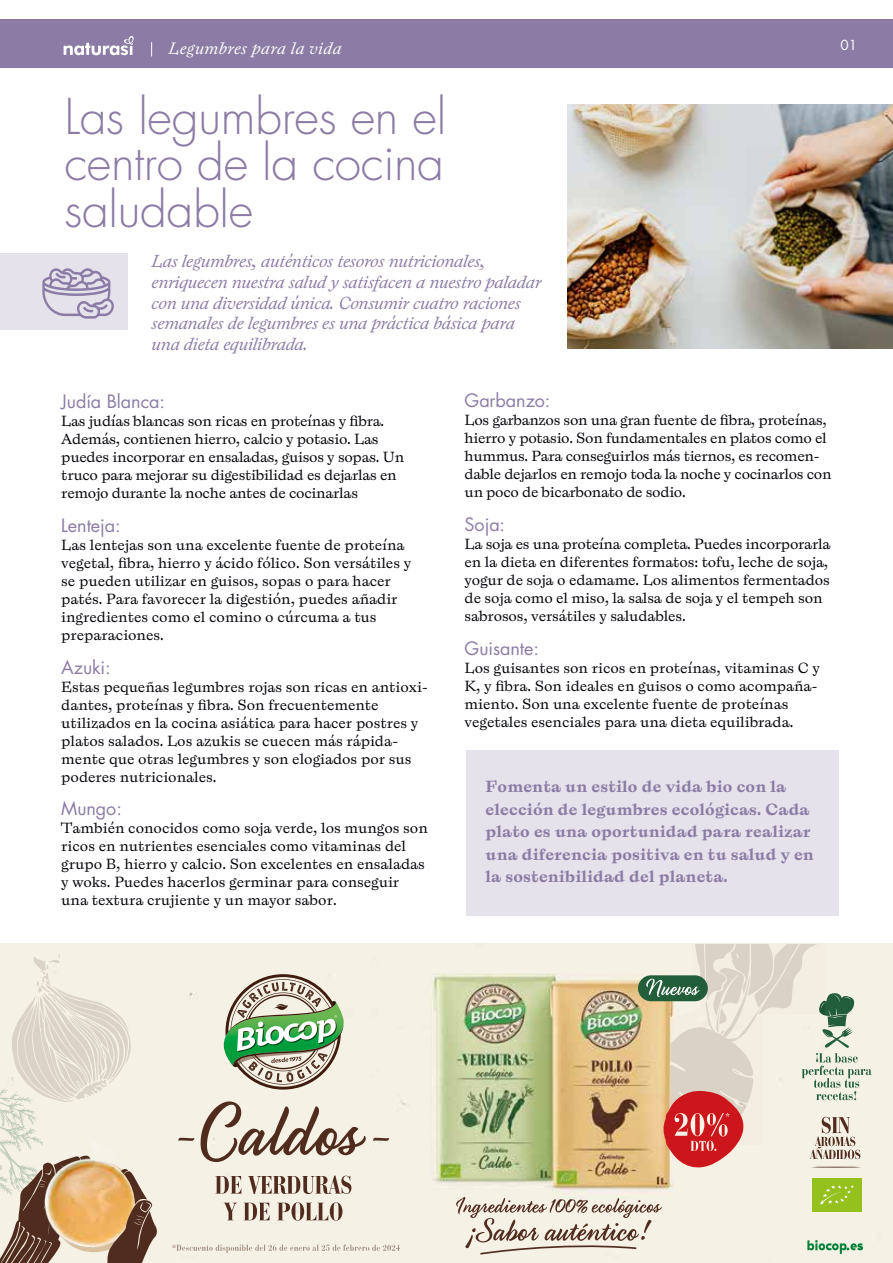
<style>
.page{position:relative;width:893px;height:1263px;background:#fff}
.page>*{position:absolute;margin:0;border:0;box-sizing:border-box;transform-origin:0 0}
.t1{font:300 48px/46.5px "Futura Std";letter-spacing:-.01em;color:#8c7ca5;text-align:justify}
.t2{font:18px "Futura Std";letter-spacing:-.005em;color:#8c7ca5}
.t3{font:italic 17.7px/20.5px "Laica A";letter-spacing:-.02em;color:#8c7ca5}
.t4{font:italic 16.8px "Laica A";letter-spacing:.02em;color:#fff}
.t5{font:700 16.5px/22.5px "Laica B";letter-spacing:.01em;color:#8c7ca5}
.t6{font:15px/18px "Laica A";color:#000207}
.t7{font:15px/18px "Laica A";letter-spacing:-.02em;color:#000207}
.t8{font:13.5px "Futura Std";color:#fff}
</style>
<div class="page">
<div style="left:0;top:20px;width:893px;height:48px;background:#8c7ca5"></div>
<svg style="left:64px;top:36px;width:70px;height:20px"></svg>
<svg style="left:151px;top:42px;width:1px;height:14px"></svg>
<img style="left:567px;top:105px;width:326px;height:244px">
<img style="left:0;top:944px;width:893px;height:319px">
<svg style="left:225px;top:974px;width:118px;height:115px;background:#aaba9d"></svg>
<svg style="left:215px;top:1176px;width:26px;height:17px"></svg>
<svg style="left:248px;top:1175px;width:103px;height:19px;background:#b4a396"></svg>
<svg style="left:224px;top:1203px;width:13px;height:17px"></svg>
<svg style="left:244px;top:1203px;width:26px;height:17px"></svg>
<svg style="left:277px;top:1202px;width:65px;height:19px"></svg>
<svg style="left:172px;top:1244px;width:228px;height:9px;background:#e4ddd1"></svg>
<svg style="left:807px;top:1240px;width:56px;height:14px"></svg>
<div style="left:812px;top:1178px;width:49px;height:34px;background:#95c11f"></div>
<svg style="left:820px;top:1185px;width:34px;height:20px"></svg>
<div style="left:638px;top:975px;width:70px;height:26px;background:#225e3a;border-radius:13px"></div>
<svg style="left:178px;top:1099px;width:188px;height:63px;background:#d0c4b8"></svg>
<svg style="left:373px;top:1137px;width:16px;height:4px"></svg>
<svg style="left:456px;top:1196px;width:206px;height:58px;background:#d6ccbf"></svg>
<svg style="left:646px;top:944px;width:225px;height:228px;background:#decbbb"></svg>
<svg style="left:0;top:954px;width:158px;height:309px;background:#dccebb"></svg>
<div style="left:0;top:253px;width:127px;height:77px;background:#e5e2eb"></div>
<svg style="left:42px;top:268px;width:72px;height:51px"></svg>
<div style="left:466px;top:750px;width:372px;height:166px;background:#e5e2eb"></div>
<p class="t4" style="left:168px;top:37px;width:175px">Legumbres para la vida</p>
<h1 class="t1" style="left:64px;top:94px;width:383px">Las legumbres en el centro de la cocina saludable</h1>
<p class="t3" style="left:152px;top:251px;width:391px">Las legumbres, auténticos tesoros nutricionales, enriquecen nuestra salud y satisfacen a nuestro paladar con una diversidad única. Consumir cuatro raciones semanales de legumbres es una práctica básica para una dieta equilibrada.</p>
<p class="t8" style="left:840px;top:37px;width:18px">01</p>
<p class="t2" style="left:61px;top:390px;width:105px">Judía Blanca:</p>
<p class="t7" style="left:61px;top:412px;width:344px">Las judías blancas son ricas en proteínas y fibra.<br>Además, contienen hierro, calcio y potasio. Las puedes incorporar en ensaladas, guisos y sopas. Un truco para mejorar su digestibilidad es dejarlas en remojo durante la noche antes de cocinarlas</p>
<p class="t2" style="left:61px;top:514px;width:61px">Lenteja:</p>
<p class="t6" style="left:61px;top:536px;width:351px">Las lentejas son una excelente fuente de proteína vegetal, fibra, hierro y ácido fólico. Son versátiles y se pueden utilizar en guisos, sopas o para hacer patés. Para favorecer la digestión, puedes añadir ingredientes como el comino o cúrcuma a tus preparaciones.</p>
<p class="t2" style="left:61px;top:655px;width:51px">Azuki:</p>
<p class="t6" style="left:61px;top:677px;width:368px">Estas pequeñas legumbres rojas son ricas en antioxi&shy;dantes, proteínas y fibra. Son frecuentemente utilizados en la cocina asiática para hacer postres y platos salados. Los azukis se cuecen más rápida&shy;mente que otras legumbres y son elogiados por sus poderes nutricionales.</p>
<p class="t2" style="left:61px;top:797px;width:62px">Mungo:</p>
<p class="t6" style="left:61px;top:819px;width:368px">También conocidos como soja verde, los mungos son ricos en nutrientes esenciales como vitaminas del grupo B, hierro y calcio. Son excelentes en ensaladas y woks. Puedes hacerlos germinar para conseguir una textura crujiente y un mayor sabor.</p>
<p class="t2" style="left:465px;top:389px;width:87px">Garbanzo:</p>
<p class="t7" style="left:465px;top:411px;width:368px">Los garbanzos son una gran fuente de fibra, proteínas, hierro y potasio. Son fundamentales en platos como el hummus. Para conseguirlos más tiernos, es recomen&shy;dable dejarlos en remojo toda la noche y cocinarlos con un poco de bicarbonato de sodio.</p>
<p class="t2" style="left:465px;top:513px;width:42px">Soja:</p>
<p class="t6" style="left:465px;top:535px;width:367px">La soja es una proteína completa. Puedes incorporarla en la dieta en diferentes formatos: tofu, leche de soja, yogur de soja o edamame. Los alimentos fermentados de soja como el miso, la salsa de soja y el tempeh son sabrosos, versátiles y saludables.</p>
<p class="t2" style="left:465px;top:636px;width:76px">Guisante:</p>
<p class="t6" style="left:465px;top:658px;width:357px">Los guisantes son ricos en proteínas, vitaminas C y K, y fibra. Son ideales en guisos o como acompaña&shy;miento. Son una excelente fuente de proteínas vegetales esenciales para una dieta equilibrada.</p>
<p class="t5" style="left:486px;top:775px;width:330px">Fomenta un estilo de vida bio con la elección de legumbres ecológicas. Cada plato es una oportunidad para realizar una diferencia positiva en tu salud y en la sostenibilidad del planeta.</p>
</div>
